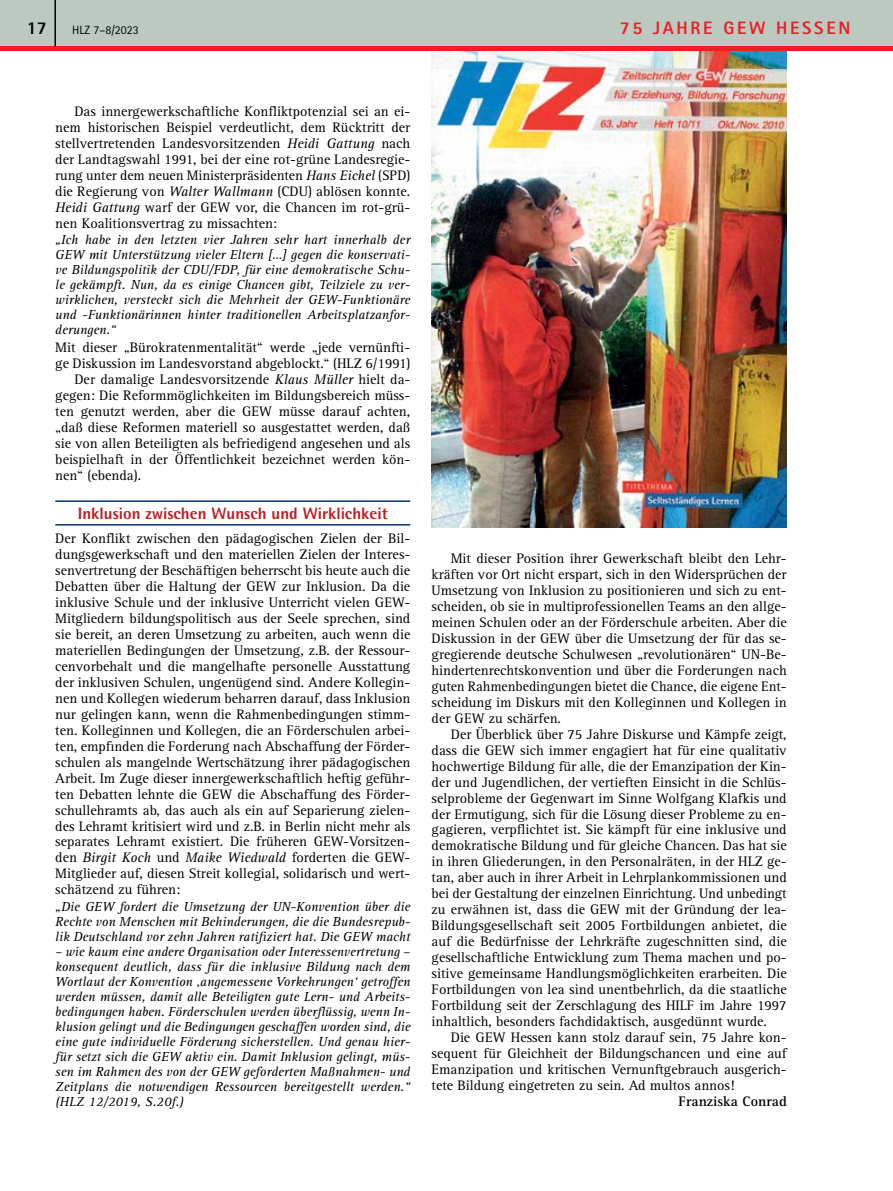
<style>
.page{position:relative;width:893px;height:1191px;background:#fff}
.page>*{position:absolute;margin:0;border:0;box-sizing:border-box;transform-origin:0 0}
.t1{font:800 18px "Rotis Sans Serif Std";letter-spacing:.15em;color:#ed1d24}
.t2{font:800 18px "Rotis Sans Serif Std";color:#000}
.Zwischenüberschrift{font:800 16.5px "Rotis Semi Sans Std";color:#be1f24}
.Fließtext{font:14.25px/15.9px "Rotis Serif Std";color:#000;text-align:justify}
.Fließtext_ohne_Einzu{font:14.25px/15.9px "Rotis Serif Std";color:#000}
.Autor{font:700 14.25px "Rotis Serif Std";color:#000}
.Zitat{font:italic 13.5px/15px "Rotis Serif Std";color:#000;text-align:justify}
.t3{font:12px "Rotis Sans Serif Std";color:#000}
.s1{font-style:italic}
</style>
<div class="page">
<div style="left:0;top:0;width:893px;height:47px;background:#bcc9c1"></div>
<hr style="left:0;top:47px;width:893px;height:4px;background:#ed1d24">
<hr style="left:54px;top:0;width:2px;height:47px;background:#000">
<hr style="left:55px;top:500px;width:355px;height:2px;background:#003974">
<hr style="left:55px;top:524px;width:355px;height:1px;background:#003974">
<img style="left:432px;top:51px;width:354px;height:477px">
<p class="t2" style="left:27px;top:16px;width:22px">17</p>
<p class="t3" style="left:72px;top:23px;width:68px">HLZ 7–8/2023</p>
<p class="t1" style="left:620px;top:16px;width:232px">75 JAHRE GEW HESSEN</p>
<p class="Fließtext" style="left:55px;top:104px;width:357px;text-indent:19px">Das innergewerkschaftliche Konfliktpotenzial sei an ei&shy;nem historischen Beispiel verdeutlicht, dem Rücktritt der stellvertretenden Landesvorsitzenden <span class="s1">Heidi Gattung</span> nach der Landtagswahl 1991, bei der eine rot-grüne Landesregie&shy;rung unter dem neuen Ministerpräsidenten <span class="s1">Hans Eichel</span> (SPD) die Regierung von <span class="s1">Walter Wallmann</span> (CDU) ablösen konnte.<br><span class="s1">Heidi Gattung</span> warf der GEW vor, die Chancen im rot-grü&shy;nen Koalitionsvertrag zu missachten:</p>
<p class="Zitat" style="left:55px;top:233px;width:357px">„Ich habe in den letzten vier Jahren sehr hart innerhalb der GEW mit Unterstützung vieler Eltern […] gegen die konservati&shy;ve Bildungspolitik der CDU/FDP, für eine demokratische Schu&shy;le gekämpft. Nun, da es einige Chancen gibt, Teilziele zu ver&shy;wirklichen, versteckt sich die Mehrheit der GEW-Funktionäre und -Funktionärinnen hinter traditionellen Arbeitsplatzanfor&shy;derungen.“</p>
<p class="Fließtext_ohne_Einzu" style="left:55px;top:340px;width:357px">Mit dieser „Bürokratenmentalität“ werde „jede vernünfti&shy;ge Diskussion im Landesvorstand abgeblockt.“ (HLZ 6/1991)</p>
<p class="Fließtext" style="left:55px;top:372px;width:357px;text-indent:19px">Der damalige Landesvorsitzende <span class="s1">Klaus Müller</span> hielt da&shy;gegen: Die Reformmöglichkeiten im Bildungsbereich müss&shy;ten genutzt werden, aber die GEW müsse darauf achten, „daß diese Reformen materiell so ausgestattet werden, daß sie von allen Beteiligten als befriedigend angesehen und als beispielhaft in der Öffentlichkeit bezeichnet werden kön&shy;nen“ (ebenda).</p>
<p class="Zwischenüberschrift" style="left:78px;top:503px;width:312px">Inklusion zwischen Wunsch und Wirklichkeit</p>
<p class="Fließtext_ohne_Einzu" style="left:55px;top:531px;width:357px;text-align:justify">Der Konflikt zwischen den pädagogischen Zielen der Bil&shy;dungsgewerkschaft und den materiellen Zielen der Interes&shy;senvertretung der Beschäftigen beherrscht bis heute auch die Debatten über die Haltung der GEW zur Inklusion. Da die inklusive Schule und der inklusive Unterricht vielen GEW-Mitgliedern bildungspolitisch aus der Seele sprechen, sind sie bereit, an deren Umsetzung zu arbeiten, auch wenn die materiellen Bedingungen der Umsetzung, z.B. der Ressour&shy;cenvorbehalt und die mangelhafte personelle Ausstattung der inklusiven Schulen, ungenügend sind. Andere Kollegin&shy;nen und Kollegen wiederum beharren darauf, dass Inklusion nur gelingen kann, wenn die Rahmenbedingungen stimm&shy;ten. Kolleginnen und Kollegen, die an Förderschulen arbei&shy;ten, empfinden die Forderung nach Abschaffung der Förder&shy;schulen als mangelnde Wertschätzung ihrer pädagogischen Arbeit. Im Zuge dieser innergewerkschaftlich heftig geführ&shy;ten Debatten lehnte die GEW die Abschaffung des Förder&shy;schullehramts ab, das auch als ein auf Separierung zielen&shy;des Lehramt kritisiert wird und z.B. in Berlin nicht mehr als separates Lehramt existiert. Die früheren GEW-Vorsitzen&shy;den <span class="s1">Birgit Koch</span> und <span class="s1">Maike Wiedwald</span> forderten die GEW-Mitglieder auf, diesen Streit kollegial, solidarisch und wert&shy;schätzend zu führen:</p>
<p class="Zitat" style="left:55px;top:899px;width:357px">„Die GEW fordert die Umsetzung der UN-Konvention über die Rechte von Menschen mit Behinderungen, die die Bundesrepub&shy;lik Deutschland vor zehn Jahren ratifiziert hat. Die GEW macht</p>
<p class="Zitat" style="left:55px;top:944px;width:357px">– wie kaum eine andere Organisation oder Interessenvertretung – konsequent deutlich, dass für die inklusive Bildung nach dem Wortlaut der Konvention ‚angemessene Vorkehrungen‘ getroffen werden müssen, damit alle Beteiligten gute Lern- und Arbeits&shy;bedingungen haben. Förderschulen werden überflüssig, wenn In&shy;klusion gelingt und die Bedingungen geschaffen worden sind, die eine gute individuelle Förderung sicherstellen. Und genau hier&shy;für setzt sich die GEW aktiv ein. Damit Inklusion gelingt, müs&shy;sen im Rahmen des von der GEW geforderten Maßnahmen- und Zeitplans die notwendigen Ressourcen bereitgestellt werden.“ (HLZ 12/2019, S.20f.)</p>
<p class="Fließtext" style="left:432px;top:551px;width:357px;text-indent:19px">Mit dieser Position ihrer Gewerkschaft bleibt den Lehr&shy;kräften vor Ort nicht erspart, sich in den Widersprüchen der Umsetzung von Inklusion zu positionieren und sich zu ent&shy;scheiden, ob sie in multiprofessionellen Teams an den allge&shy;meinen Schulen oder an der Förderschule arbeiten. Aber die Diskussion in der GEW über die Umsetzung der für das se&shy;gregierende deutsche Schulwesen „revolutionären“ UN-Be&shy;hindertenrechtskonvention und über die Forderungen nach guten Rahmenbedingungen bietet die Chance, die eigene Ent&shy;scheidung im Diskurs mit den Kolleginnen und Kollegen in der GEW zu schärfen.</p>
<p class="Fließtext" style="left:432px;top:726px;width:357px;text-indent:19px">Der Überblick über 75 Jahre Diskurse und Kämpfe zeigt, dass die GEW sich immer engagiert hat für eine qualitativ hochwertige Bildung für alle, die der Emanzipation der Kin&shy;der und Jugendlichen, der vertieften Einsicht in die Schlüs&shy;selprobleme der Gegenwart im Sinne Wolfgang Klafkis und der Ermutigung, sich für die Lösung dieser Probleme zu en&shy;gagieren, verpflichtet ist. Sie kämpft für eine inklusive und demokratische Bildung und für gleiche Chancen. Das hat sie in ihren Gliederungen, in den Personalräten, in der HLZ ge&shy;tan, aber auch in ihrer Arbeit in Lehrplankommissionen und bei der Gestaltung der einzelnen Einrichtung. Und unbedingt zu erwähnen ist, dass die GEW mit der Gründung der lea-Bildungsgesellschaft seit 2005 Fortbildungen anbietet, die auf die Bedürfnisse der Lehrkräfte zugeschnitten sind, die gesellschaftliche Entwicklung zum Thema machen und po&shy;sitive gemeinsame Handlungsmöglichkeiten erarbeiten. Die Fortbildungen von lea sind unentbehrlich, da die staatliche Fortbildung seit der Zerschlagung des HILF im Jahre 1997 inhaltlich, besonders fachdidaktisch, ausgedünnt wurde.</p>
<p class="Fließtext" style="left:432px;top:1029px;width:357px;text-indent:19px">Die GEW Hessen kann stolz darauf sein, 75 Jahre kon&shy;sequent für Gleichheit der Bildungschancen und eine auf Emanzipation und kritischen Vernunftgebrauch ausgerich&shy;tete Bildung eingetreten zu sein. Ad multos annos!</p>
<p class="Autor" style="left:679px;top:1092px;width:110px">Franziska Conrad</p>
</div>
